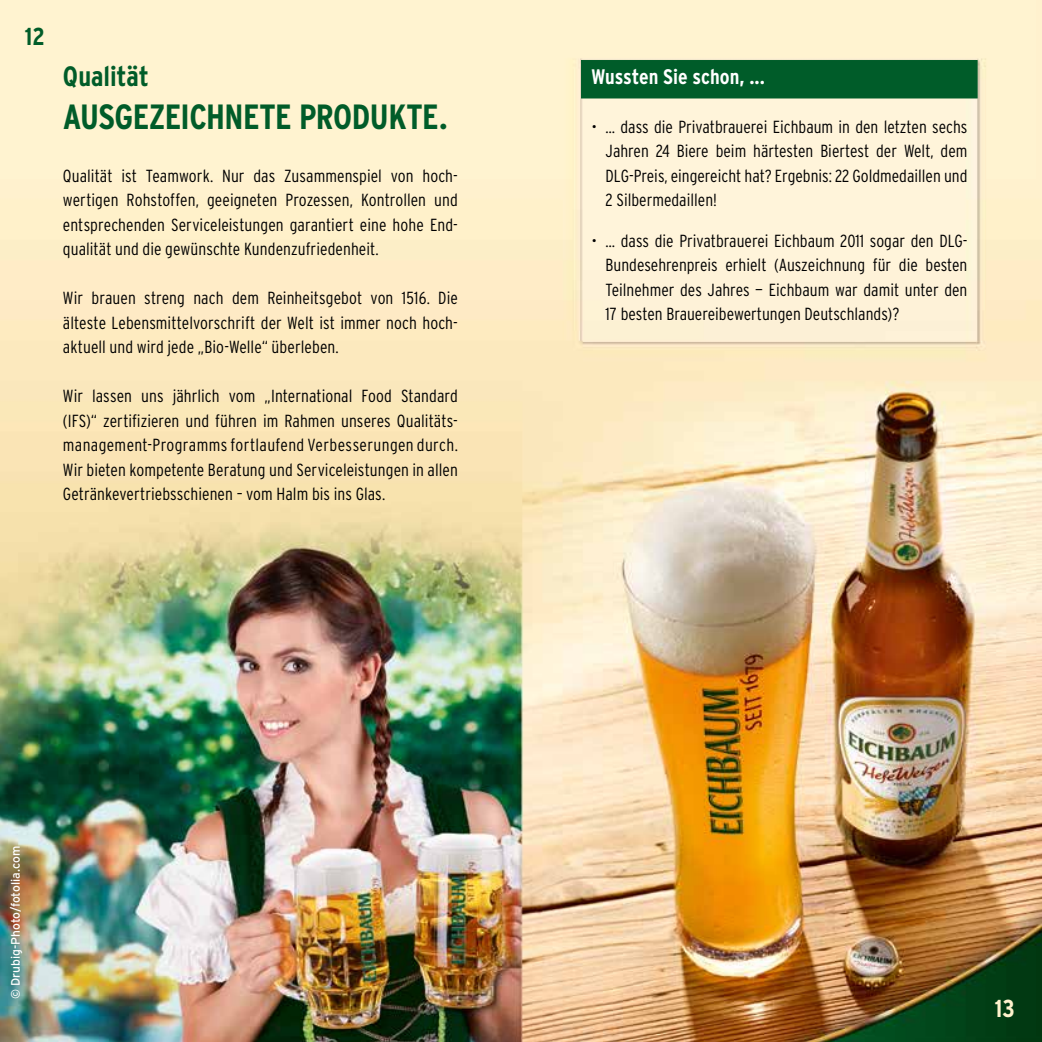
<style>
.page{position:relative;width:1042px;height:1042px;background:#fff}
.page>*{position:absolute;margin:0;border:0;box-sizing:border-box;transform-origin:0 0}
.t1{font:700 condensed 35px "Interstate";letter-spacing:-.015em;color:#005c29}
.t2{font:700 condensed 28px "Interstate";letter-spacing:-.005em;color:#005c29}
.t3{font:700 condensed 24.5px "Interstate";color:#fff2cd}
.t4{font:700 condensed 24.5px "Interstate";color:#005c29}
.t5{font:700 condensed 21px "Interstate";color:#fff}
.t6{font:300 condensed 17.5px/24.5px "Interstate";color:#000;text-align:justify}
.t7{font:12.25px "Interstate";color:#fff}
</style>
<div class="page">
<img style="left:0;top:0;width:1042px;height:1042px">
<div style="left:581px;top:60px;width:396px;height:38px;background:#005c29"></div>
<h3 class="t4" style="left:25px;top:22px;width:22px">12</h3>
<h2 class="t2" style="left:63px;top:60px;width:88px">Qualität</h2>
<h1 class="t1" style="left:63px;top:98px;width:386px">AUSGEZEICHNETE PRODUKTE.</h1>
<p class="t6" style="left:63px;top:163px;width:396px">Qualität ist Teamwork. Nur das Zusammenspiel von hoch&shy;wertigen Rohstoffen, geeigneten Prozessen, Kontrollen und entsprechenden Serviceleistungen garantiert eine hohe End&shy;qualität und die gewünschte Kundenzufriedenheit.</p>
<p class="t6" style="left:63px;top:285px;width:396px">Wir brauen streng nach dem Reinheitsgebot von 1516. Die älteste Lebensmittelvorschrift der Welt ist immer noch hoch&shy;aktuell und wird jede „Bio-Welle“ überleben.</p>
<p class="t6" style="left:63px;top:383px;width:396px">Wir lassen uns jährlich vom „International Food Standard (IFS)“ zertifizieren und führen im Rahmen unseres Qualitäts&shy;management-Programms fortlaufend Verbesserungen durch.<br>Wir bieten kompetente Beratung und Serviceleistungen in allen Getränkevertriebsschienen – vom Halm bis ins Glas.</p>
<p class="t5" style="left:591px;top:65px;width:175px">Wussten Sie schon, ...</p>
<p class="t6" style="left:605px;top:114px;width:363px;text-indent:-14px">• … dass die Privatbrauerei Eichbaum in den letzten sechs Jahren 24 Biere beim härtesten Biertest der Welt, dem DLG-Preis, eingereicht hat? Ergebnis: 22 Goldmedaillen und 2 Silbermedaillen!</p>
<p class="t6" style="left:605px;top:228px;width:363px;text-indent:-14px">• … dass die Privatbrauerei Eichbaum 2011 sogar den DLG-Bundesehrenpreis erhielt (Auszeichnung für die besten Teilnehmer des Jahres — Eichbaum war damit unter den 17 besten Brauereibewertungen Deutschlands)?</p>
<p class="t7" style="left:9px;top:999px;width:155px;rotate:-90deg">© Drubig-Photo/fotolia.com</p>
<h3 class="t3" style="left:995px;top:995px;width:22px">13</h3>
</div>
